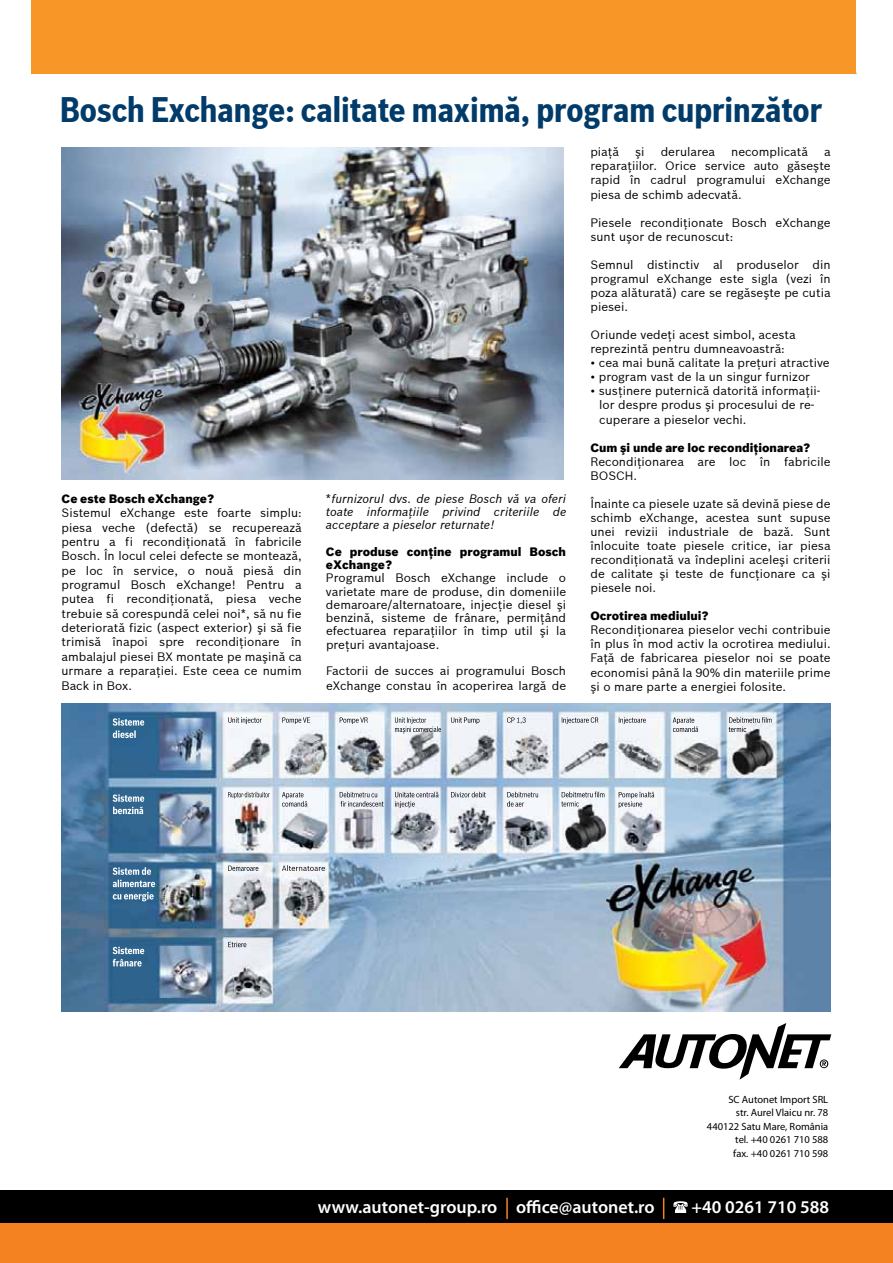
<style>
.page{position:relative;width:893px;height:1263px;background:#fff}
.page>*{position:absolute;margin:0;border:0;box-sizing:border-box;transform-origin:0 0}
.t1{font:700 34.65px "Bosch Sans Cond";color:#003b6a}
.t2{font:600 18px "Myriad Pro";color:#fff}
.t3{font:12px/14.1px "Bosch Sans";color:#000;text-align:justify}
.t4{font:900 12px/13.2px "Bosch Sans";color:#000}
.t5{font:italic 12px/13.2px "Bosch Sans";color:#000;text-align:justify}
.t6{font:10.5px/13.5px "Myriad Pro";color:#000;text-align:right}
.s1{font-style:normal}
</style>
<div class="page">
<div style="left:0;top:1223px;width:893px;height:40px;background:#f58220"></div>
<div style="left:0;top:1191px;width:893px;height:32px;background:#000"></div>
<svg style="left:619px;top:1023px;width:212px;height:57px"></svg>
<svg style="left:673px;top:1201px;width:15px;height:12px"></svg>
<svg style="left:663px;top:1198px;width:1px;height:21px"></svg>
<hr style="left:506px;top:1198px;width:2px;height:21px;background:#f58220">
<img style="left:62px;top:147px;width:502px;height:333px">
<img style="left:62px;top:704px;width:768px;height:307px">
<svg style="left:113px;top:718px;width:31px;height:20px"></svg>
<svg style="left:113px;top:794px;width:31px;height:20px"></svg>
<svg style="left:113px;top:867px;width:42px;height:34px"></svg>
<svg style="left:113px;top:947px;width:31px;height:19px"></svg>
<svg style="left:228px;top:717px;width:34px;height:7px"></svg>
<svg style="left:282px;top:717px;width:28px;height:7px"></svg>
<svg style="left:340px;top:717px;width:28px;height:7px"></svg>
<svg style="left:395px;top:717px;width:46px;height:16px"></svg>
<svg style="left:451px;top:717px;width:28px;height:7px"></svg>
<svg style="left:507px;top:717px;width:19px;height:6px"></svg>
<svg style="left:562px;top:717px;width:36px;height:7px"></svg>
<svg style="left:619px;top:717px;width:27px;height:7px"></svg>
<svg style="left:673px;top:717px;width:25px;height:15px"></svg>
<svg style="left:729px;top:717px;width:43px;height:15px"></svg>
<svg style="left:228px;top:792px;width:42px;height:7px"></svg>
<svg style="left:282px;top:792px;width:25px;height:15px"></svg>
<svg style="left:340px;top:792px;width:44px;height:15px"></svg>
<svg style="left:395px;top:792px;width:43px;height:16px"></svg>
<svg style="left:451px;top:792px;width:35px;height:5px"></svg>
<svg style="left:507px;top:792px;width:31px;height:15px"></svg>
<svg style="left:561px;top:792px;width:43px;height:14px"></svg>
<svg style="left:619px;top:792px;width:35px;height:16px"></svg>
<svg style="left:228px;top:865px;width:30px;height:6px"></svg>
<svg style="left:282px;top:865px;width:43px;height:6px"></svg>
<svg style="left:228px;top:942px;width:18px;height:5px"></svg>
<div style="left:32px;top:0;width:824px;height:74px;background:#f89728"></div>
<h1 class="t1" style="left:60px;top:89px;width:764px">Bosch Exchange: calitate maximă, program cuprinzător</h1>
<p class="t4" style="left:62px;top:492px;width:154px">Ce este Bosch eXchange?</p>
<p class="t3" style="left:62px;top:505px;width:242px">Sistemul eXchange este foarte simplu: piesa veche (defectă) se recuperează pentru a fi recondiţionată în fabricile Bosch. În locul celei defecte se montează, pe loc în service, o nouă piesă din programul Bosch eXchange! Pentru a putea fi recondiţionată, piesa veche trebuie să corespundă celei noi*, să nu fie deteriorată fizic (aspect exterior) şi să fie trimisă înapoi spre recondiţionare în ambalajul piesei BX montate pe maşină ca urmare a reparaţiei. Este ceea ce numim Back in Box.</p>
<p class="t5" style="left:326px;top:492px;width:242px"><span class="s1">*</span>furnizorul dvs. de piese Bosch vă va oferi toate informaţiile privind criteriile de acceptare a pieselor returnate!</p>
<p class="t4" style="left:326px;top:545px;width:242px">Ce produse conţine programul Bosch eXchange?</p>
<p class="t3" style="left:326px;top:571px;width:242px;line-height:13.2px">Programul Bosch eXchange include o varietate mare de produse, din domeniile demaroare/alternatoare, injecţie diesel şi benzină, sisteme de frânare, permiţând efectuarea reparaţiilor în timp util şi la preţuri avantajoase.</p>
<p class="t3" style="left:326px;top:663px;width:242px">Factorii de succes ai programului Bosch eXchange constau în acoperirea largă de</p>
<p class="t3" style="left:590px;top:145px;width:30px">piaţă</p>
<p class="t3" style="left:635px;top:145px;width:11px">şi</p>
<p class="t3" style="left:661px;top:145px;width:56px">derularea</p>
<p class="t3" style="left:731px;top:145px;width:78px">necomplicată</p>
<p class="t3" style="left:590px;top:145px;width:242px;text-indent:234px">a reparaţiilor. Orice service auto găseşte rapid în cadrul programului eXchange piesa de schimb adecvată.</p>
<p class="t3" style="left:590px;top:215px;width:242px">Piesele recondiţionate Bosch eXchange sunt uşor de recunoscut:</p>
<p class="t3" style="left:590px;top:257px;width:242px">Semnul distinctiv al produselor din programul eXchange este sigla (vezi în poza alăturată) care se regăseşte pe cutia piesei.</p>
<p class="t3" style="left:590px;top:328px;width:207px">Oriunde vedeţi acest simbol, acesta reprezintă pentru dumneavoastră:</p>
<p class="t3" style="left:590px;top:356px;width:241px">• cea mai bună calitate la preţuri atractive</p>
<p class="t3" style="left:590px;top:370px;width:221px">• program vast de la un singur furnizor</p>
<p class="t3" style="left:599px;top:384px;width:223px;text-align:left;text-indent:-9px">• susţinere puternică datorită informaţii&shy;lor despre produs şi procesului de re&shy;cuperare a pieselor vechi.</p>
<p class="t4" style="left:590px;top:441px;width:221px">Cum şi unde are loc recondiţionarea?</p>
<p class="t3" style="left:590px;top:454px;width:242px">Recondiţionarea are loc în fabricile<br>BOSCH.</p>
<p class="t3" style="left:590px;top:496px;width:242px">Înainte ca piesele uzate să devină piese de schimb eXchange, acestea sunt supuse unei revizii industriale de bază. Sunt înlocuite toate piesele critice, iar piesa recondiţionată va îndeplini aceleşi criterii de calitate şi teste de funcţionare ca şi piesele noi.</p>
<p class="t4" style="left:590px;top:609px;width:120px">Ocrotirea mediului?</p>
<p class="t3" style="left:590px;top:623px;width:242px">Recondiţionarea pieselor vechi contribuie în plus în mod activ la ocrotirea mediului.<br>Faţă de fabricarea pieselor noi se poate economisi până la 90% din materiile prime şi o mare parte a energiei folosite.</p>
<p class="t6" style="left:707px;top:1092px;width:123px">SC Autonet Import SRL<br>str. Aurel Vlaicu nr. 78<br>440122 Satu Mare, România tel. +40 0261 710 588<br>fax. +40 0261 710 598</p>
<h2 class="t2" style="left:318px;top:1195px;width:338px">www.autonet-group.ro office@autonet.ro</h2>
<h2 class="t2" style="left:691px;top:1195px;width:139px">+40 0261 710 588</h2>
</div>
